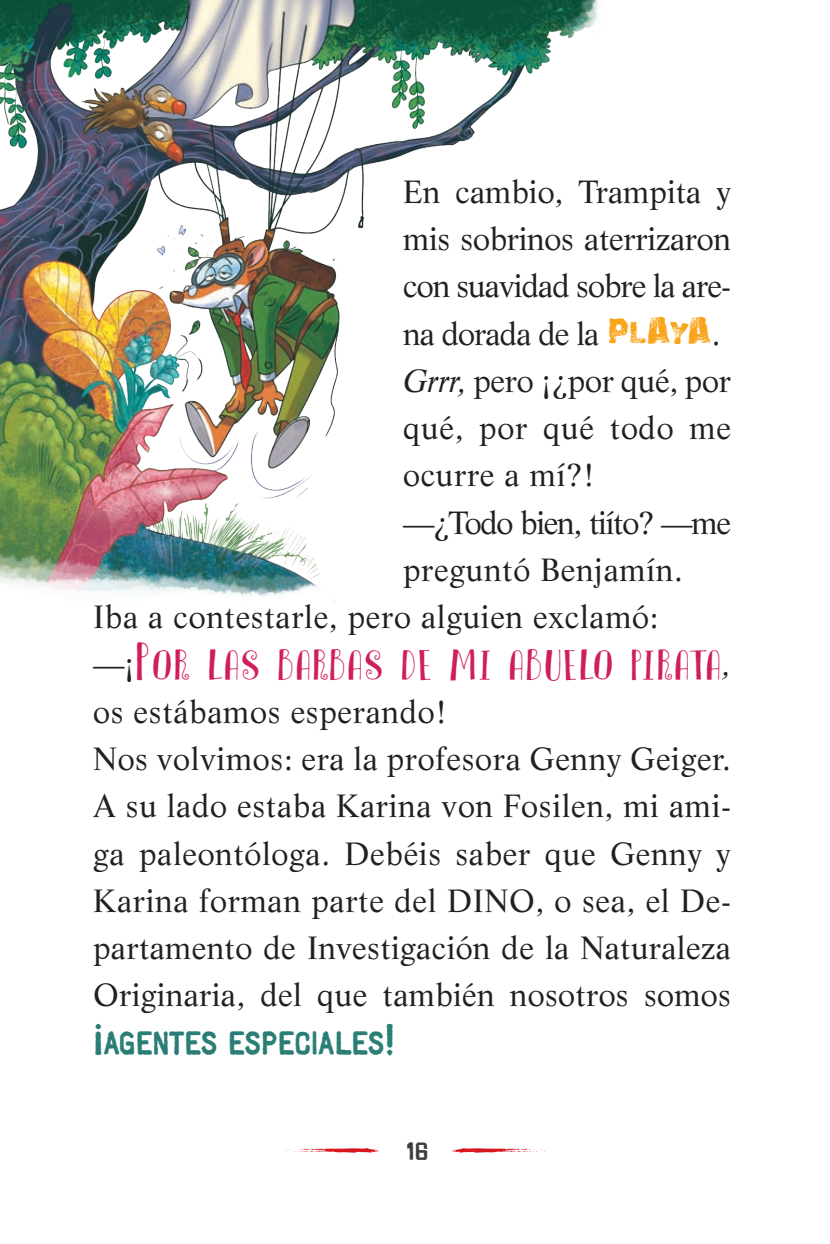
<style>
.page{position:relative;width:830px;height:1244px;background:#fff}
.page>*{position:absolute;margin:0;border:0;box-sizing:border-box;transform-origin:0 0}
.t1{font:42.75px "State Evidence AOE Small Caps";letter-spacing:-.01em;color:#2a7e76}
.t2{font:38.25px "DK Innuendo";letter-spacing:.02em;color:#d01d5c}
.t3{font:31.5px/47.2px "Life LT Std";letter-spacing:.02em;color:#231f20}
.t4{font:31.5px "Life LT Std";letter-spacing:-.01em;color:#231f20}
.t5{font:31.5px "Life LT Std";letter-spacing:-.03em;color:#231f20}
.t6{font:31.5px "Life LT Std";letter-spacing:-.04em;color:#231f20}
.t7{font:31.5px "Life LT Std";color:#231f20}
.t8{font:23.4px "Chinese Rocks Rg";color:#3e3e3f;scale:1.23 1}
.s1{font-family:"Big Bloke BB";font-size:42.75px;color:#f9a51b}
.s2{font-style:italic}
.s3{font-family:"Life LT Std";font-size:31.5px;color:#231f20}
.s4{font-size:47.25px}
.s5{font-family:"Life LT Std";font-style:italic;font-size:31.5px;color:#231f20}
</style>
<div class="page">
<svg style="left:452px;top:1148px;width:93px;height:4px"></svg>
<svg style="left:286px;top:1148px;width:93px;height:4px"></svg>
<img style="left:0;top:0;width:598px;height:597px">
<p class="t7" style="left:403px;top:172px;width:329px">En cambio, Trampita y</p>
<p class="t4" style="left:403px;top:220px;width:329px">mis sobrinos aterrizaron</p>
<p class="t5" style="left:403px;top:267px;width:329px">con suavidad sobre la are-</p>
<p class="t5" style="left:403px;top:314px;width:319px">na dorada de la <span class="s1">PLAYA</span>.</p>
<p class="t4" style="left:403px;top:361px;width:329px"><span class="s2">Grrr,</span> pero ¡¿por qué, por</p>
<p class="t3" style="left:403px;top:404px;width:329px">qué, por qué todo me</p>
<p class="t3" style="left:403px;top:451px;width:193px">ocurre a mí?!</p>
<p class="t6" style="left:403px;top:503px;width:329px">—¿Todo bien, tiíto? —me</p>
<p class="t3" style="left:403px;top:546px;width:281px">preguntó Benjamín.</p>
<p class="t3" style="left:93px;top:593px;width:567px">Iba a contestarle, pero alguien exclamó:</p>
<p class="t2" style="left:93px;top:642px;width:639px"><span class="s3">—¡</span><span class="s4">P</span>OR LAS BARBAS DE MI ABUELO PIRATA<span class="s5">,</span></p>
<p class="t3" style="left:93px;top:688px;width:639px">os estábamos esperando!<br>Nos volvimos: era la profesora Genny Geiger.<br>A su lado estaba Karina von Fosilen, mi ami&shy;ga paleontóloga. Debéis saber que Genny y Karina forman parte del DINO, o sea, el De&shy;partamento de Investigación de la Naturaleza Originaria, del que también nosotros somos</p>
<h1 class="t1" style="left:93px;top:1013px;width:304px">¡agentes especiales!</h1>
<p class="t8" style="left:406px;top:1138px;width:19px">16</p>
</div>
